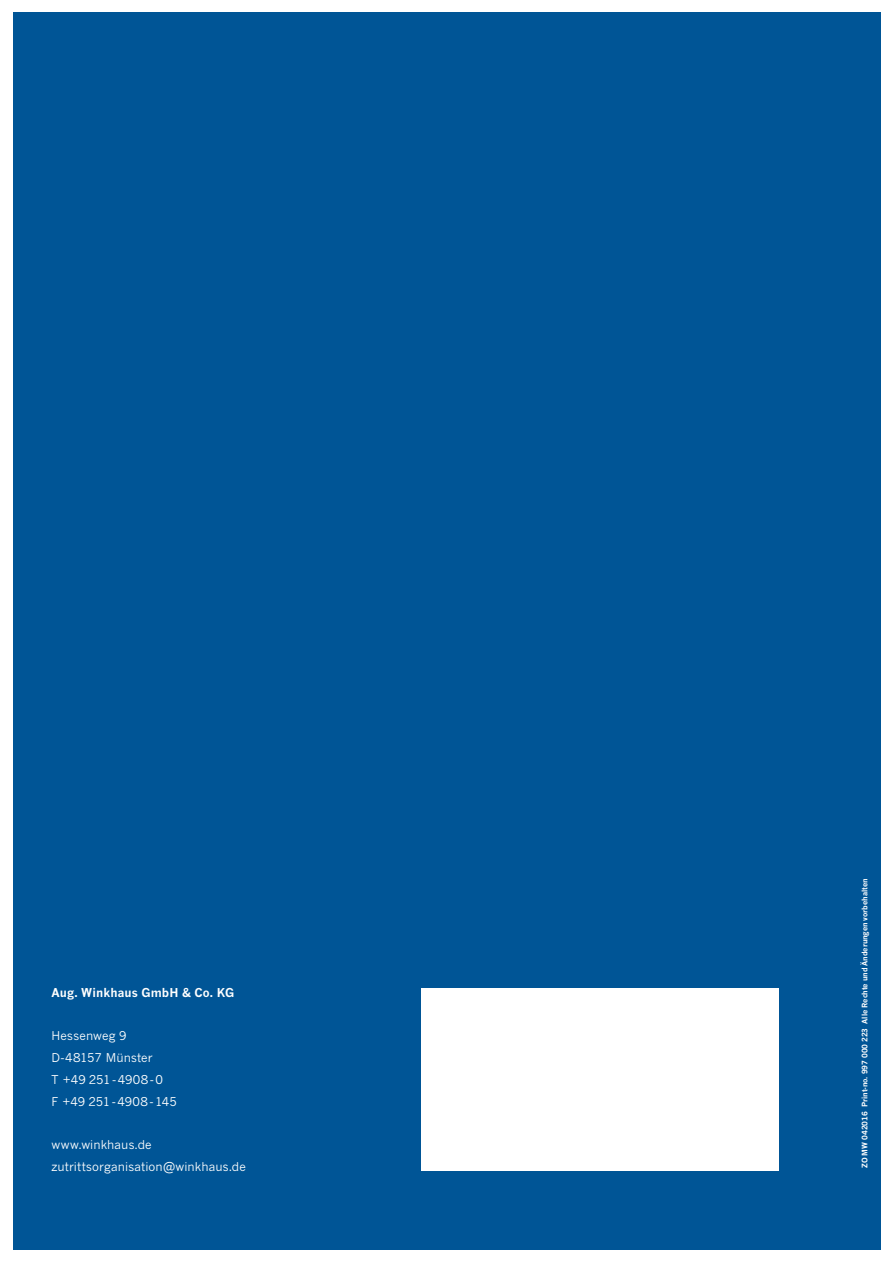
<style>
.page{position:relative;width:893px;height:1263px;background:#fff}
.page>*{position:absolute;margin:0;border:0;box-sizing:border-box;transform-origin:0 0}
.t1{font:12px/21.8px "News Gothic MT Pro";letter-spacing:.01em;color:#fff}
.t2{font:700 12px "News Gothic MT Pro";letter-spacing:.01em;color:#fff}
.t3{font:700 7.5px "News Gothic MT Pro";letter-spacing:-.01em;color:#fff}
</style>
<div class="page">
<div style="left:13px;top:13px;width:867px;height:1237px;background:#005596"></div>
<div style="left:421px;top:988px;width:357px;height:183px;background:#fff"></div>
<p class="t2" style="left:51px;top:985px;width:184px">Aug. Winkhaus GmbH &amp; Co. KG</p>
<p class="t1" style="left:51px;top:1025px;width:127px">Hessenweg 9<br>D-48157 Münster<br>T +49 251-4908-0<br>F +49 251-4908-145</p>
<p class="t1" style="left:51px;top:1134px;width:196px">www.winkhaus.de zutrittsorganisation@winkhaus.de</p>
<p class="t3" style="left:860px;top:1024px;width:146px;rotate:-90deg">Alle Rechte und Änderungen vorbehalten</p>
<p class="t3" style="left:860px;top:1107px;width:81px;rotate:-90deg">Print-no. 997 000 223</p>
<p class="t3" style="left:860px;top:1168px;width:58px;rotate:-90deg">ZO MW 042016</p>
</div>
